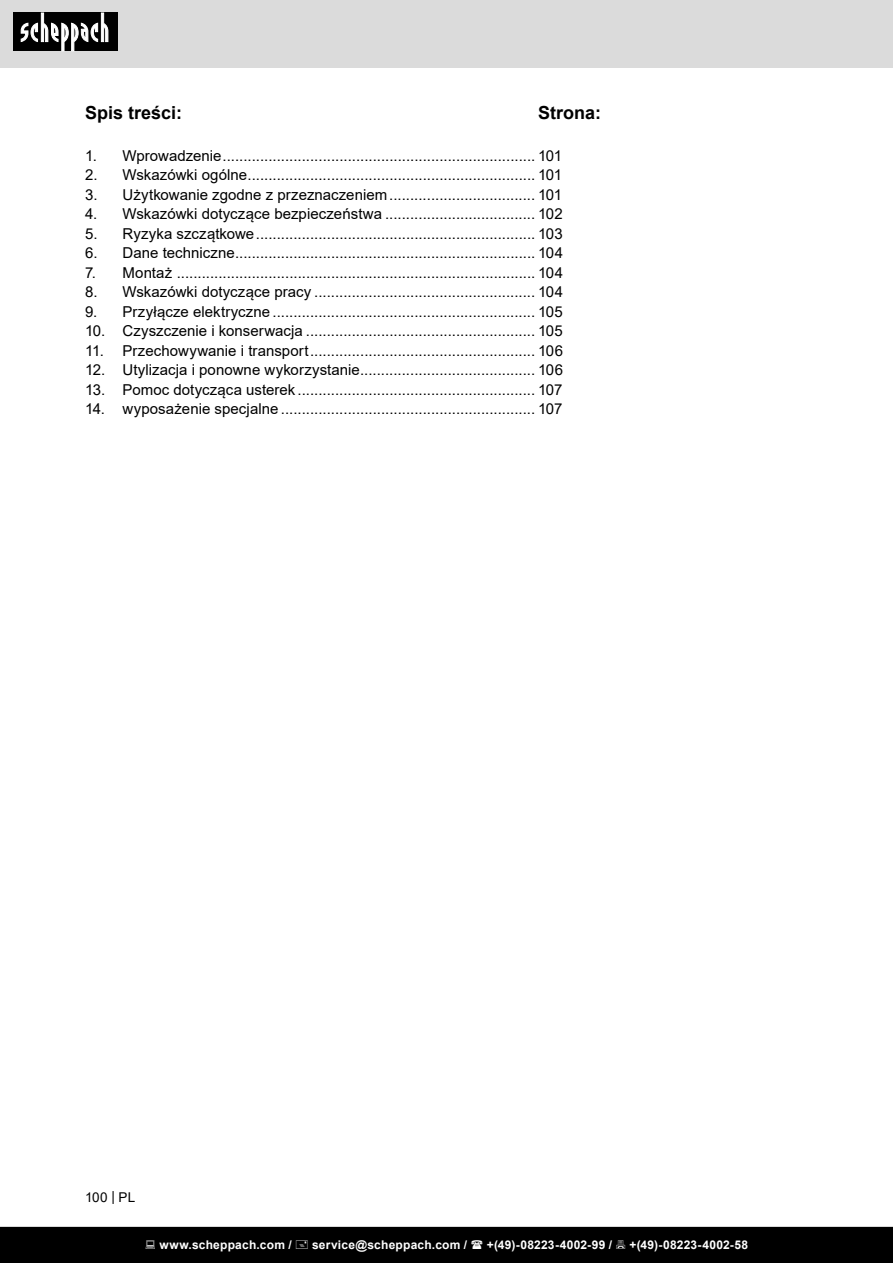
<style>
.page{position:relative;width:893px;height:1263px;background:#fff}
.page>*{position:absolute;margin:0;border:0;box-sizing:border-box;transform-origin:0 0}
.TOC_title{font:700 18px "Arial";color:#000}
.t1{font:15px "Arial";letter-spacing:.005em;color:#000}
.t2{font:13.5px "Arial";color:#000}
.t3{font:700 12px "Arial";letter-spacing:.02em;color:#fff}
</style>
<div class="page">
<div style="left:0;top:0;width:893px;height:67px;background:#dbdbdb"></div>
<div style="left:13px;top:13px;width:105px;height:38px;background:#000"></div>
<svg style="left:21px;top:13px;width:87px;height:38px"></svg>
<div style="left:0;top:1227px;width:893px;height:36px;background:#000"></div>
<p class="TOC_title" style="left:85px;top:100px;width:99px">Spis treści:</p>
<p class="TOC_title" style="left:538px;top:100px;width:64px">Strona:</p>
<p class="t1" style="left:85px;top:145px;width:479px">1. Wprowadzenie........................................................................... 101</p>
<p class="t1" style="left:85px;top:164px;width:479px">2. Wskazówki ogólne..................................................................... 101</p>
<p class="t1" style="left:85px;top:184px;width:479px">3. Użytkowanie zgodne z przeznaczeniem................................... 101</p>
<p class="t1" style="left:85px;top:203px;width:479px">4. Wskazówki dotyczące bezpieczeństwa .................................... 102</p>
<p class="t1" style="left:85px;top:223px;width:479px">5. Ryzyka szczątkowe................................................................... 103</p>
<p class="t1" style="left:85px;top:242px;width:479px">6. Dane techniczne........................................................................ 104</p>
<p class="t1" style="left:85px;top:262px;width:479px">7. Montaż ...................................................................................... 104</p>
<p class="t1" style="left:85px;top:281px;width:479px">8. Wskazówki dotyczące pracy ..................................................... 104</p>
<p class="t1" style="left:85px;top:301px;width:479px">9. Przyłącze elektryczne ............................................................... 105</p>
<p class="t1" style="left:85px;top:320px;width:479px">10. Czyszczenie i konserwacja ....................................................... 105</p>
<p class="t1" style="left:85px;top:340px;width:479px">11. Przechowywanie i transport...................................................... 106</p>
<p class="t1" style="left:85px;top:359px;width:479px">12. Utylizacja i ponowne wykorzystanie.......................................... 106</p>
<p class="t1" style="left:85px;top:379px;width:479px">13. Pomoc dotycząca usterek ......................................................... 107</p>
<p class="t1" style="left:85px;top:398px;width:479px">14. wyposażenie specjalne ............................................................. 107</p>
<p class="t2" style="left:85px;top:1188px;width:52px">100 | PL</p>
<p class="t3" style="left:159px;top:1236px;width:134px">www.scheppach.com /</p>
<p class="t3" style="left:312px;top:1236px;width:157px">service@scheppach.com /</p>
<p class="t3" style="left:487px;top:1236px;width:127px">+(49)-08223-4002-99 /</p>
<p class="t3" style="left:629px;top:1236px;width:120px">+(49)-08223-4002-58</p>
</div>
